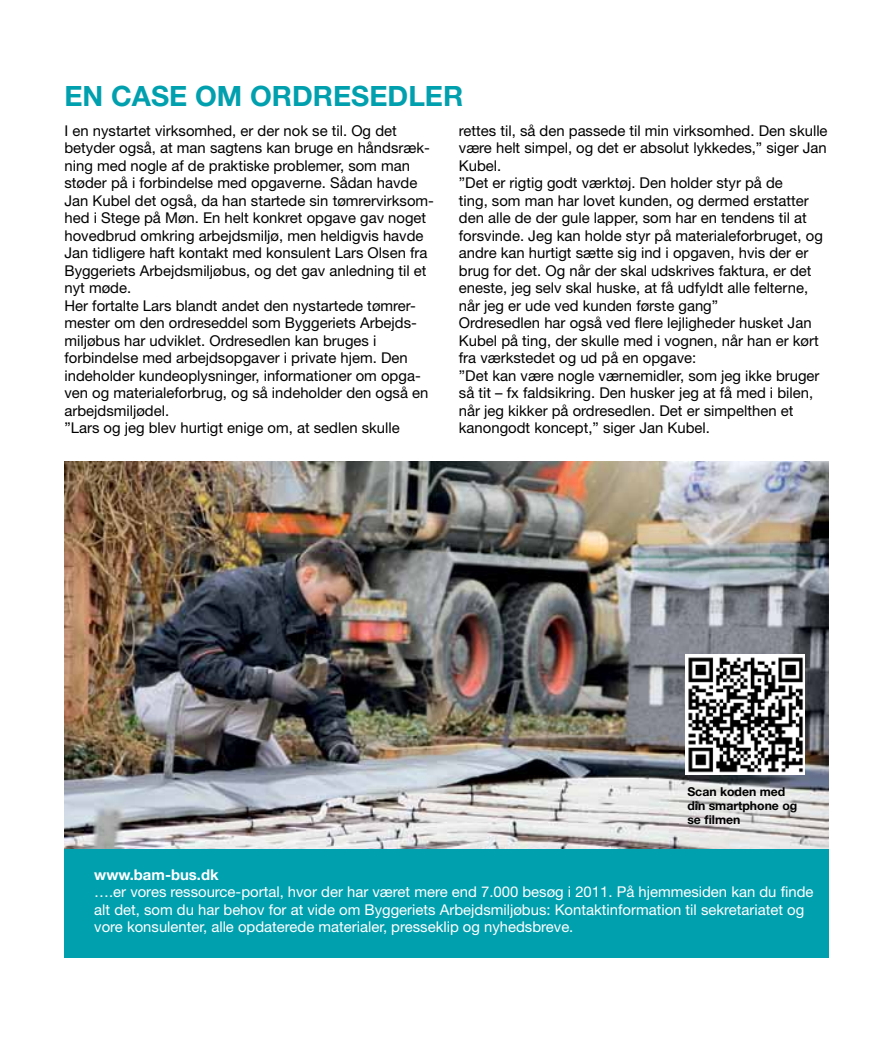
<style>
.page{position:relative;width:893px;height:1042px;background:#fff}
.page>*{position:absolute;margin:0;border:0;box-sizing:border-box;transform-origin:0 0}
.t1{font:700 28px "Helvetica Neue";color:#00a0af}
.t2{font:14.88px/17.5px "Helvetica Neue";color:#000}
.t3{font:14.88px/17.5px "Helvetica Neue";color:#fff}
.t4{font:700 14.88px "Helvetica Neue";color:#fff}
.t5{font:700 12.25px/14px "Helvetica Neue";color:#000}
</style>
<div class="page">
<div style="left:64px;top:848px;width:764px;height:109px;background:#00a0af"></div>
<img style="left:64px;top:461px;width:764px;height:387px">
<img style="left:686px;top:655px;width:119px;height:119px">
<h1 class="t1" style="left:64px;top:79px;width:400px">En case om ordresedler</h1>
<p class="t2" style="left:64px;top:121px;width:371px">I en nystartet virksomhed, er der nok se til. Og det betyder også, at man sagtens kan bruge en håndsræk&shy;ning med nogle af de praktiske problemer, som man støder på i forbindelse med opgaverne. Sådan havde Jan Kubel det også, da han startede sin tømrervirksom&shy;hed i Stege på M øn. En helt konkret opgave gav noget hovedbrud omkring arbejdsmiljø, men heldigvis havde Jan tidligere haft kontakt med konsulent Lars Olsen fra Byggeriets Arbejdsmiljøbus, og det gav anledning til et nyt møde.<br>H er fortalte Lars blandt andet den nystartede tømrer&shy;mester om den ordreseddel som Byggeriets Arbejds&shy;miljøbus har udviklet. Ordresedlen kan bruges i forbindelse med arbejdsopgaver i private hjem. Den indeholder kundeoplysninger, informationer om opga&shy;ven og materialeforbrug, og så indeholder den også en arbejdsmiljødel.<br>”Lars og jeg blev hurtigt enige om, at sedlen skulle</p>
<p class="t2" style="left:459px;top:121px;width:370px">rettes til, så den passede til min virksomhed. Den skulle være helt simpel, og det er absolut lykkedes,” siger Jan Kubel.<br>”Det er rigtig godt værktøj. Den holder styr på de<br>ting, som man har lovet kunden, og dermed erstatter den alle de der gule lapper, som har en tendens til at forsvinde. Jeg kan holde styr på materialeforbruget, og andre kan hurtigt sætte sig ind i opgaven, hvis der er brug for det. Og når der skal udskrives faktura, er det eneste, jeg selv skal huske, at få udfyldt alle felterne, når jeg er ude ved kunden første gang”<br>Ordresedlen har også ved flere lejligheder husket Jan Kubel på ting, der skulle med i vognen, når han er kørt fra værkstedet og ud på en opgave:<br>”Det kan være nogle værnemidler, som jeg ikke bruger så tit – fx faldsikring. Den husker jeg at få med i bilen, når jeg kikker på ordresedlen. Det er simpelthen et kanongodt koncept,” siger Jan Kubel.</p>
<p class="t5" style="left:687px;top:784px;width:112px">Scan koden med din smartphone og se filmen</p>
<p class="t4" style="left:94px;top:865px;width:126px">www.bam-bus.dk</p>
<p class="t3" style="left:94px;top:883px;width:721px">….er vores ressource-portal, hvor der har været mere end 7.000 besøg i 2011. På hjemmesiden kan du finde alt det, som du har behov for at vide om Byggeriets Arbejdsmiljøbus: Kontaktinformation til sekretariatet og vore konsulenter, alle opdaterede materialer, presseklip og nyhedsbreve.</p>
</div>
